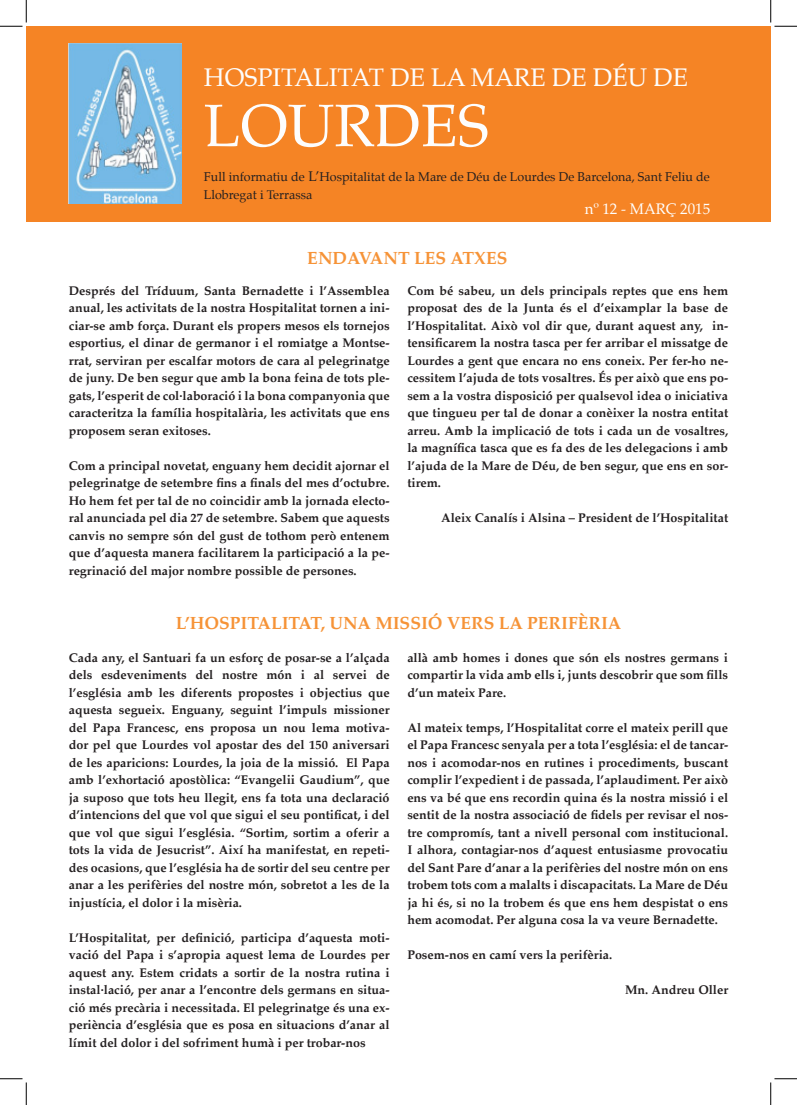
<style>
.page{position:relative;width:797px;height:1105px;background:#fff}
.page>*{position:absolute;margin:0;border:0;box-sizing:border-box;transform-origin:0 0}
.t1{font:60px "Palatino";color:#fdfdfd}
.t2{font:25px "Palatino";color:#fdfdfd}
.t3{font:700 17.5px "Palatino";color:#f69337}
.t4{font:15px "Palatino";color:#fff}
.t5{font:700 12.5px/17.5px "Palatino";color:#231f20;text-align:justify}
.t6{font:12.5px/17.5px "Palatino";color:#231f20}
.s1{font-size:13.75px}
</style>
<div class="page">
<div style="left:26px;top:26px;width:744px;height:196px;background:#f58425"></div>
<img style="left:69px;top:44px;width:113px;height:160px">
<svg style="left:0;top:0;width:27px;height:27px"></svg>
<svg style="left:0;top:1078px;width:27px;height:27px"></svg>
<svg style="left:770px;top:0;width:27px;height:27px"></svg>
<svg style="left:770px;top:1078px;width:27px;height:27px"></svg>
<p class="t2" style="left:204px;top:57px;width:485px">HOSPITALITAT DE LA MARE DE DÉU DE</p>
<p class="t1" style="left:204px;top:76px;width:287px">LOURDES</p>
<p class="t6" style="left:204px;top:168px;width:507px">Full informatiu de <span class="s1">L’</span>Hospitalitat de la Mare de Déu de Lourdes De Barcelona, Sant Feliu de<br>Llobregat i Terrassa</p>
<p class="t4" style="left:585px;top:197px;width:127px">nº 12 - MARÇ 2015</p>
<p class="t3" style="left:307px;top:243px;width:201px">ENDAVANT LES ATXES</p>
<p class="t5" style="left:69px;top:281px;width:322px">Després del Tríduum, Santa Bernadette i l’Assemblea anual, les activitats de la nostra Hospitalitat tornen a ini&shy;ciar-se amb força. Durant els propers mesos els tornejos esportius, el dinar de germanor i el romiatge a Montse&shy;rrat, serviran per escalfar motors de cara al pelegrinatge de juny. De ben segur que amb la bona feina de tots ple&shy;gats, l’esperit de col·laboració i la bona companyonia que caracteritza la família hospitalària, les activitats que ens proposem seran exitoses.</p>
<p class="t5" style="left:69px;top:456px;width:322px">Com a principal novetat, enguany hem decidit ajornar el pelegrinatge de setembre fins a finals del mes d’octubre.<br>Ho hem fet per tal de no coincidir amb la jornada electo&shy;ral anunciada pel dia 27 de setembre. Sabem que aquests canvis no sempre són del gust de tothom però entenem que d’aquesta manera facilitarem la participació a la pe&shy;regrinació del major nombre possible de persones.</p>
<p class="t5" style="left:407px;top:281px;width:322px">Com bé sabeu, un dels principals reptes que ens hem proposat des de la Junta és el d’eixamplar la base de l’Hospitalitat. Això vol dir que, durant aquest any, in&shy;tensificarem la nostra tasca per fer arribar el missatge de Lourdes a gent que encara no ens coneix. Per fer-ho ne&shy;cessitem l’ajuda de tots vosaltres. És per això que ens po&shy;sem a la vostra disposició per qualsevol idea o iniciativa que tingueu per tal de donar a conèixer la nostra entitat arreu. Amb la implicació de tots i cada un de vosaltres, la magnífica tasca que es fa des de les delegacions i amb l’ajuda de la Mare de Déu, de ben segur, que ens en sor&shy;tirem.</p>
<p class="t5" style="left:441px;top:509px;width:289px">Aleix Canalís i Alsina – President de l’Hospitalitat</p>
<p class="t3" style="left:176px;top:608px;width:447px">L’HOSPITALITAT, UNA MISSIÓ VERS LA PERIFÈRIA</p>
<p class="t5" style="left:69px;top:648px;width:322px">Cada any, el Santuari fa un esforç de posar-se a l’alçada dels esdeveniments del nostre món i al servei de l’església amb les diferents propostes i objectius que aquesta segueix. Enguany, seguint l’impuls missioner del Papa Francesc, ens proposa un nou lema motiva&shy;dor pel que Lourdes vol apostar des del 150 aniversari de les aparicions: Lourdes, la joia de la missió. El Papa amb l’exhortació apostòlica: “Evangelii Gaudium”, que ja suposo que tots heu llegit, ens fa tota una declaració d’intencions del que vol que sigui el seu pontificat, i del que vol que sigui l’església. “Sortim, sortim a oferir a tots la vida de Jesucrist”. Així ha manifestat, en repeti&shy;des ocasions, que l’església ha de sortir del seu centre per anar a les perifèries del nostre món, sobretot a les de la injustícia, el dolor i la misèria.</p>
<p class="t5" style="left:69px;top:928px;width:322px">L’Hospitalitat, per definició, participa d’aquesta moti&shy;vació del Papa i s’apropia aquest lema de Lourdes per aquest any. Estem cridats a sortir de la nostra rutina i instal·lació, per anar a l’encontre dels germans en situa&shy;ció més precària i necessitada. El pelegrinatge és una ex&shy;periència d’església que es posa en situacions d’anar al límit del dolor i del sofriment humà i per trobar-nos</p>
<p class="t5" style="left:407px;top:648px;width:322px">allà amb homes i dones que són els nostres germans i compartir la vida amb ells i, junts descobrir que som fills d’un mateix Pare.</p>
<p class="t5" style="left:407px;top:718px;width:322px">Al mateix temps, l’Hospitalitat corre el mateix perill que el Papa Francesc senyala per a tota l’església: el de tancar&shy;nos i acomodar-nos en rutines i procediments, buscant complir l’expedient i de passada, l’aplaudiment. Per això ens va bé que ens recordin quina és la nostra missió i el sentit de la nostra associació de fidels per revisar el nos&shy;tre compromís, tant a nivell personal com institucional.<br>I alhora, contagiar-nos d’aquest entusiasme provocatiu del Sant Pare d’anar a la perifèries del nostre món on ens trobem tots com a malalts i discapacitats. La Mare de Déu ja hi és, si no la trobem és que ens hem despistat o ens hem acomodat. Per alguna cosa la va veure Bernadette.</p>
<p class="t5" style="left:407px;top:946px;width:206px">Posem-nos en camí vers la perifèria.</p>
<p class="t5" style="left:625px;top:981px;width:105px">Mn. Andreu Oller</p>
</div>
